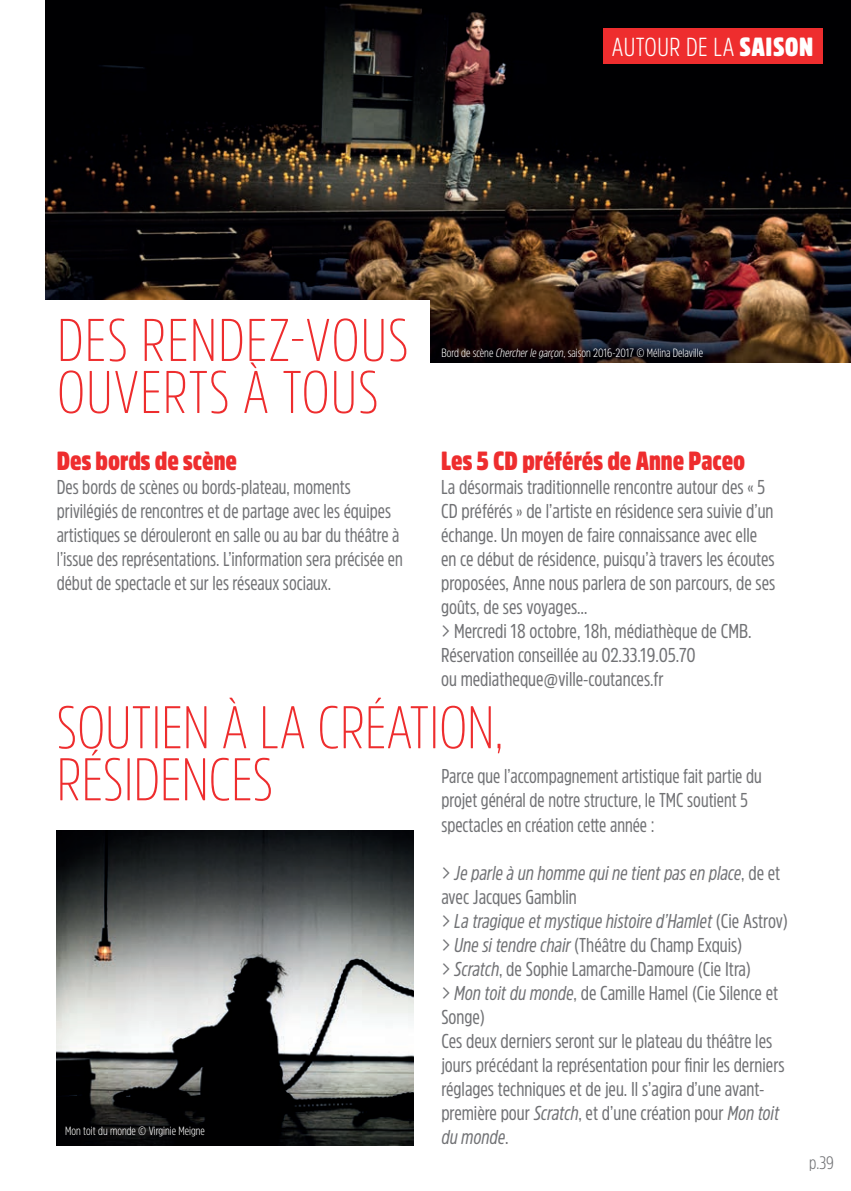
<style>
.page{position:relative;width:851px;height:1191px;background:#fff}
.page>*{position:absolute;margin:0;border:0;box-sizing:border-box;transform-origin:0 0}
.t1{font:200 60px/52px "Amsi Pro Cond";color:#ee2d2e}
.t2{font:200 60px/52px "Amsi Pro Cond";letter-spacing:.02em;color:#ee2d2e}
.t3{font:900 26px "Amsi Pro Cond";color:#ee2d2e}
.t4{font:300 26px "Amsi Pro Cond";letter-spacing:.02em;color:#fff}
.t5{font:20px/24px "Amsi Pro Cond";color:#717275}
.t6{font:20px/24px "Amsi Pro Cond";color:#717275;scale:.95 1}
.t7{font:300 18px "Amsi Pro Cond";color:#717275}
.t8{font:300 12px "Amsi Pro Cond";color:#fff}
.s1{font-weight:900}
.s2{font-style:italic}
</style>
<div class="page">
<img style="left:45px;top:0;width:805px;height:363px">
<div style="left:37px;top:300px;width:392px;height:135px;background:#fff"></div>
<div style="left:602px;top:28px;width:220px;height:36px;background:#ee2d2e"></div>
<img style="left:57px;top:831px;width:356px;height:314px">
<h2 class="t4" style="left:611px;top:29px;width:203px">AUTOUR DE LA <span class="s1">SAISON</span></h2>
<h1 class="t2" style="left:57px;top:312px;width:353px">DES RENDEZ-VOUS<br>OUVERTS À TOUS</h1>
<h2 class="t3" style="left:57px;top:443px;width:182px">Des bords de scène</h2>
<p class="t6" style="left:57px;top:474px;width:366px">Des bords de scènes ou bords-plateau, moments privilégiés de rencontres et de partage avec les équipes artistiques se dérouleront en salle ou au bar du théâtre à l’issue des représentations. L’information sera précisée en début de spectacle et sur les réseaux sociaux.</p>
<p class="t8" style="left:441px;top:345px;width:263px">Bord de scène <span class="s2">Chercher le garçon</span>, saison 2016-2017 © Mélina Delaville</p>
<h2 class="t3" style="left:441px;top:443px;width:306px">Les 5 CD préférés de Anne Paceo</h2>
<p class="t5" style="left:441px;top:474px;width:336px">La désormais traditionnelle rencontre autour des « 5<br>CD préférés » de l’artiste en résidence sera suivie d’un échange. Un moyen de faire connaissance avec elle en ce début de résidence, puisqu’à travers les écoutes proposées, Anne nous parlera de son parcours, de ses goûts, de ses voyages…<br>&gt; Mercredi 18 octobre, 18h, médiathèque de CMB.<br>Réservation conseillée au 02.33.19.05.70<br>ou mediatheque@ville-coutances.fr</p>
<h1 class="t1" style="left:57px;top:699px;width:448px">SOUTIEN À LA CRÉATION,<br>RÉSIDENCES</h1>
<p class="t6" style="left:441px;top:764px;width:339px">Parce que l’accompagnement artistique fait partie du projet général de notre structure, le TMC soutient 5 spectacles en création cette année :</p>
<p class="t5" style="left:441px;top:860px;width:348px">&gt; <span class="s2">Je parle à un homme qui ne tient pas en place</span>, de et avec Jacques Gamblin<br>&gt; <span class="s2">La tragique et mystique histoire d’Hamlet</span> (Cie Astrov) &gt; <span class="s2">Une si tendre chair</span> (Théâtre du Champ Exquis)<br>&gt; <span class="s2">Scratch</span>, de Sophie Lamarche-Damoure (Cie Itra)<br>&gt; <span class="s2">Mon toit du monde</span>, de Camille Hamel (Cie Silence et Songe)<br>Ces deux derniers seront sur le plateau du théâtre les jours précédant la représentation pour finir les derniers réglages techniques et de jeu. Il s’agira d’une avant&shy;première pour <span class="s2">Scratch</span>, et d’une création pour <span class="s2">Mon toit du monde</span>.</p>
<p class="t8" style="left:65px;top:1122px;width:141px">Mon toit du monde © Virginie Meigne</p>
<p class="t7" style="left:809px;top:1150px;width:26px">p.39</p>
</div>
